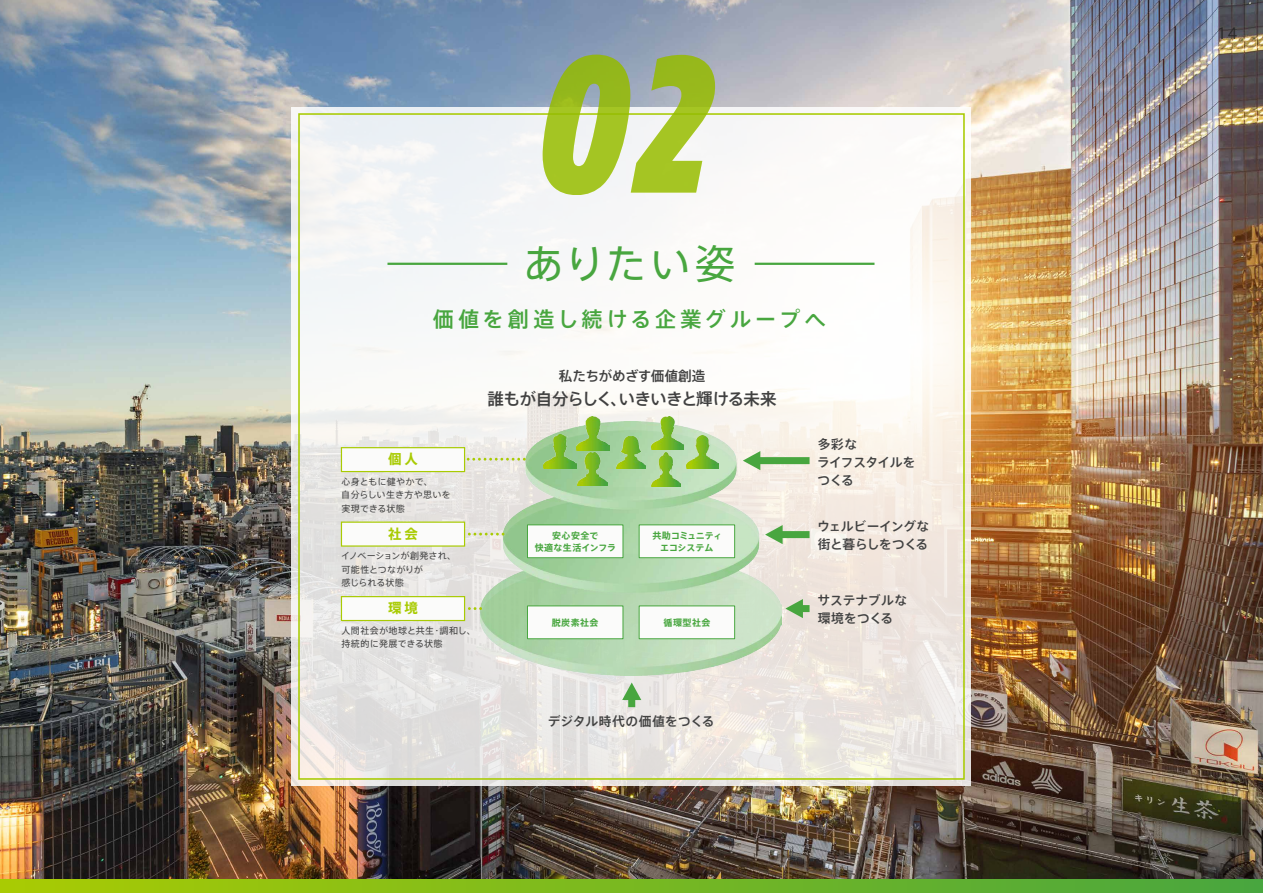
<style>
.page{position:relative;width:1263px;height:893px;background:#fff}
.page>*{position:absolute;margin:0;border:0;box-sizing:border-box;transform-origin:0 0}
.t1{font:italic 193.5px "Gotham Condensed X Black";color:#a9cb03}
.t2{font:40.5px "Axis Std";letter-spacing:.055em;color:#48a63f}
.t3{font:500 21px "Axis Std";letter-spacing:.19em;color:#48a63f}
.t4{font:500 16.5px "Axis Std";letter-spacing:-.045em;color:#414141}
.t5{font:15px "Axis Std";color:#292929}
.t6{font:500 13.65px "Axis Std";letter-spacing:-.02em;color:#414141}
.t7{font:700 13.5px "Axis Std";color:#a9cb03}
.t8{font:500 12.75px/18px "Axis Std";letter-spacing:-.03em;color:#414141}
.t9{font:500 12.75px/18px "Axis Std";letter-spacing:.01em;color:#414141}
.t10{font:500 12.75px "Axis Std";letter-spacing:.02em;color:#414141}
.t11{font:9px/13.5px "Axis Std";letter-spacing:.02em;color:#414141}
.t12{font:9px/13.5px "Axis Std";color:#414141}
.t13{font:9px/13.5px "Axis Std";letter-spacing:.05em;color:#414141}
.t14{font:700 9px/12px "Axis Std";letter-spacing:.03em;color:#48a63f;text-align:center}
.t15{font:700 9px/12px "Axis Std";letter-spacing:-.01em;color:#48a63f;text-align:center}
</style>
<div class="page">
<img style="left:0;top:0;width:1262px;height:880px">
<svg style="left:292px;top:107px;width:679px;height:679px;fill:#f5f4f4"></svg>
<img style="left:480px;top:422px;width:302px;height:254px">
<div style="left:341px;top:597px;width:124px;height:23px;background:#fbfbfa"></div>
<div style="left:341px;top:596px;width:124px;height:25px;border:1px solid #a9cb03"></div>
<div style="left:341px;top:448px;width:124px;height:24px;background:#fbfbfa"></div>
<div style="left:341px;top:447px;width:124px;height:25px;border:1px solid #a9cb03"></div>
<div style="left:341px;top:522px;width:124px;height:24px;background:#fbfbfa"></div>
<div style="left:527px;top:525px;width:96px;height:33px;background:#fbfbfa"></div>
<div style="left:527px;top:524px;width:96px;height:34px;border:1px solid #48a63f"></div>
<div style="left:639px;top:525px;width:96px;height:33px;background:#fbfbfa"></div>
<div style="left:639px;top:524px;width:96px;height:34px;border:1px solid #48a63f"></div>
<div style="left:527px;top:606px;width:96px;height:33px;background:#fbfbfa"></div>
<div style="left:527px;top:605px;width:96px;height:34px;border:1px solid #48a63f"></div>
<div style="left:639px;top:606px;width:96px;height:33px;background:#fbfbfa"></div>
<div style="left:639px;top:605px;width:96px;height:34px;border:1px solid #48a63f"></div>
<img style="left:543px;top:435px;width:33px;height:34px">
<img style="left:686px;top:436px;width:33px;height:32px">
<img style="left:577px;top:453px;width:30px;height:32px">
<img style="left:651px;top:416px;width:33px;height:34px">
<img style="left:651px;top:452px;width:30px;height:34px">
<img style="left:616px;top:437px;width:30px;height:32px">
<img style="left:576px;top:417px;width:34px;height:33px">
<svg style="left:743px;top:451px;width:66px;height:19px"></svg>
<svg style="left:622px;top:682px;width:19px;height:25px"></svg>
<svg style="left:467px;top:458px;width:59px;height:3px"></svg>
<svg style="left:468px;top:533px;width:36px;height:2px"></svg>
<svg style="left:468px;top:607px;width:14px;height:3px"></svg>
<svg style="left:765px;top:525px;width:44px;height:19px"></svg>
<svg style="left:785px;top:599px;width:24px;height:19px"></svg>
<hr style="left:387px;top:263px;width:120px;height:2px;background:#48a63f">
<hr style="left:755px;top:263px;width:119px;height:2px;background:#48a63f">
<svg style="left:0;top:880px;width:1262px;height:13px;background:#78b820"></svg>
<hr style="left:1262px;top:0;width:1px;height:893px;background:#f5fae6">
<h1 class="t1" style="left:540px;top:9px;width:171px">02</h1>
<h2 class="t2" style="left:523px;top:233px;width:213px">ありたい姿</h2>
<h3 class="t3" style="left:433px;top:303px;width:394px">価値を創造し続ける企業グループへ</h3>
<p class="t6" style="left:559px;top:366px;width:148px">私たちがめざす価値創造</p>
<p class="t4" style="left:487px;top:386px;width:291px">誰もが自分らしく、いきいきと輝ける未来</p>
<p class="t7" style="left:388px;top:449px;width:31px">個人</p>
<p class="t11" style="left:341px;top:474px;width:111px">心身ともに健やかで、<br>自分らしい生き方や思いを実現できる状態</p>
<p class="t7" style="left:388px;top:523px;width:31px">社会</p>
<p class="t12" style="left:341px;top:548px;width:117px">イノベーションが創発され、可能性とつながりが<br>感じられる状態</p>
<p class="t7" style="left:388px;top:598px;width:31px">環境</p>
<p class="t13" style="left:341px;top:623px;width:136px">人間社会が地球と共生・調和し、持続的に発展できる状態</p>
<p class="t14" style="left:535px;top:529px;width:83px">安心安全で<br>快適な生活インフラ</p>
<p class="t15" style="left:652px;top:529px;width:71px">共助コミュニティエコシステム</p>
<p class="t14" style="left:552px;top:616px;width:48px">脱炭素社会</p>
<p class="t14" style="left:664px;top:616px;width:48px">循環型社会</p>
<p class="t10" style="left:548px;top:711px;width:168px">デジタル時代の価値をつくる</p>
<p class="t8" style="left:817px;top:434px;width:100px">多彩な<br>ライフスタイルをつくる</p>
<p class="t8" style="left:817px;top:516px;width:114px">ウェルビーイングな街と暮らしをつくる</p>
<p class="t9" style="left:817px;top:590px;width:91px">サステナブルな環境をつくる</p>
<p class="t5" style="left:1217px;top:22px;width:22px">14</p>
</div>
